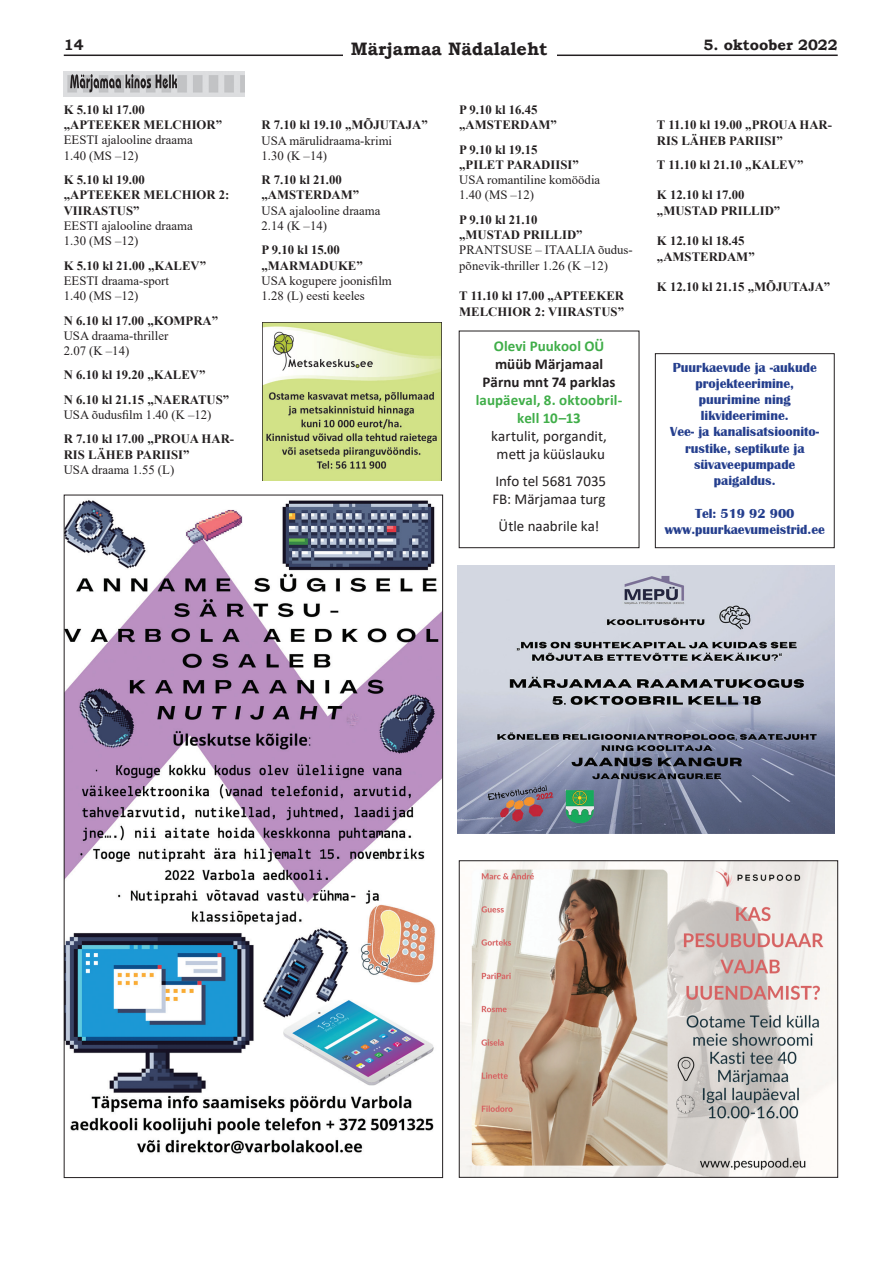
<style>
.page{position:relative;width:893px;height:1263px;background:#fff}
.page>*{position:absolute;margin:0;border:0;box-sizing:border-box;transform-origin:0 0}
.t1{font:700 18px "Bookman Old Style";color:#231f20}
.t2{font:15px/18px "Calibri";color:#231f20;text-align:center}
.t3{font:700 15px/18px "Calibri";letter-spacing:.005em;color:#40ae49;text-align:center}
.t4{font:700 15px/18px "Calibri";letter-spacing:.005em;color:#231f20;text-align:center}
.t5{font:700 15px "Bookman Old Style";color:#231f20}
.t6{font:700 13.5px/16.2px "Britannic";color:#253f8e;text-align:center}
.t7{font:700 12.75px/15.3px "Times New Roman";color:#231f20}
.t8{font:12.75px/15.3px "Times New Roman";color:#231f20}
</style>
<div class="page">
<hr style="left:64px;top:55px;width:774px;height:1px;background:#231f20">
<div style="left:343px;top:47px;width:213px;height:17px;background:#fff"></div>
<img style="left:64px;top:72px;width:180px;height:24px">
<svg style="left:70px;top:74px;width:107px;height:18px;background:#919192"></svg>
<img style="left:66px;top:500px;width:375px;height:654px">
<img style="left:461px;top:862px;width:375px;height:313px">
<div style="left:459px;top:860px;width:379px;height:317px;border:1px solid #231f20"></div>
<img style="left:458px;top:566px;width:377px;height:267px">
<img style="left:263px;top:323px;width:178px;height:158px">
<div style="left:655px;top:353px;width:180px;height:195px;border:1px solid #231f20"></div>
<p class="t5" style="left:64px;top:34px;width:21px">14</p>
<h1 class="t1" style="left:351px;top:36px;width:198px">Märjamaa Nädalaleht</h1>
<p class="t5" style="left:704px;top:34px;width:136px">5. oktoober 2022</p>
<p class="t7" style="left:64px;top:102px;width:160px">K 5.10 kl 17.00 „APTEEKER MELCHIOR”</p>
<p class="t8" style="left:64px;top:132px;width:130px">EESTI ajalooline draama<br>1.40 (MS –12)</p>
<p class="t7" style="left:64px;top:172px;width:167px">K 5.10 kl 19.00<br>„APTEEKER MELCHIOR 2:<br>VIIRASTUS”</p>
<p class="t8" style="left:64px;top:218px;width:130px">EESTI ajalooline draama<br>1.30 (MS –12)</p>
<p class="t7" style="left:64px;top:257px;width:144px">K 5.10 kl 21.00 „KALEV”</p>
<p class="t8" style="left:64px;top:273px;width:107px">EESTI draama-sport<br>1.40 (MS –12)</p>
<p class="t7" style="left:64px;top:312px;width:156px">N 6.10 kl 17.00 „KOMPRA”</p>
<p class="t8" style="left:64px;top:327px;width:106px">USA draama-thriller<br>2.07 (K –14)</p>
<p class="t7" style="left:64px;top:363px;width:167px;line-height:24.3px">N 6.10 kl 19.20 „KALEV”<br>N 6.10 kl 21.15 „NAERATUS”</p>
<p class="t8" style="left:64px;top:407px;width:149px">USA õudusfilm 1.40 (K –12)</p>
<p class="t7" style="left:64px;top:431px;width:172px">R 7.10 kl 17.00 „PROUA HAR-<br>RIS LÄHEB PARIISI”</p>
<p class="t8" style="left:64px;top:462px;width:112px">USA draama 1.55 (L)</p>
<p class="t7" style="left:261px;top:117px;width:168px">R 7.10 kl 19.10 „MÕJUTAJA”</p>
<p class="t8" style="left:261px;top:132px;width:132px">USA märulidraama-krimi<br>1.30 (K –14)</p>
<p class="t7" style="left:261px;top:172px;width:99px">R 7.10 kl 21.00 „AMSTERDAM”</p>
<p class="t8" style="left:261px;top:202px;width:120px">USA ajalooline draama<br>2.14 (K –14)</p>
<p class="t7" style="left:261px;top:242px;width:103px">P 9.10 kl 15.00 „MARMADUKE”</p>
<p class="t8" style="left:261px;top:273px;width:132px">USA kogupere joonisfilm<br>1.28 (L) eesti keeles</p>
<p class="t7" style="left:459px;top:102px;width:99px">P 9.10 kl 16.45 „AMSTERDAM”</p>
<p class="t7" style="left:459px;top:141px;width:121px">P 9.10 kl 19.15 „PILET PARADIISI”</p>
<p class="t8" style="left:459px;top:172px;width:142px">USA romantiline komöödia<br>1.40 (MS –12)</p>
<p class="t7" style="left:459px;top:211px;width:125px">P 9.10 kl 21.10 „MUSTAD PRILLID”</p>
<p class="t8" style="left:459px;top:242px;width:175px">PRANTSUSE – ITAALIA õudus&shy;põnevik-thriller 1.26 (K –12)</p>
<p class="t7" style="left:459px;top:288px;width:166px">T 11.10 kl 17.00 „APTEEKER<br>MELCHIOR 2: VIIRASTUS”</p>
<p class="t3" style="left:494px;top:337px;width:112px">Olevi Puukool OÜ</p>
<p class="t4" style="left:483px;top:355px;width:134px">müüb Märjamaal<br>Pärnu mnt 74 parklas</p>
<p class="t3" style="left:476px;top:391px;width:148px">laupäeval, 8. oktoobril&shy;kell 10–13</p>
<p class="t2" style="left:491px;top:427px;width:117px">kartulit, porgandit, mett ja küüslauku</p>
<p class="t2" style="left:492px;top:472px;width:115px;text-align:left">Info tel 5681 7035<br>FB: Märjamaa turg</p>
<p class="t2" style="left:499px;top:517px;width:102px">Ütle naabrile ka!</p>
<p class="t7" style="left:657px;top:117px;width:177px">T 11.10 kl 19.00 „PROUA HAR-<br>RIS LÄHEB PARIISI”</p>
<p class="t7" style="left:657px;top:156px;width:148px">T 11.10 kl 21.10 „KALEV”</p>
<p class="t7" style="left:657px;top:187px;width:125px">K 12.10 kl 17.00 „MUSTAD PRILLID”</p>
<p class="t7" style="left:657px;top:233px;width:99px">K 12.10 kl 18.45 „AMSTERDAM”</p>
<p class="t7" style="left:657px;top:279px;width:175px">K 12.10 kl 21.15 „MÕJUTAJA”</p>
<p class="t6" style="left:670px;top:359px;width:150px">Puurkaevude ja -aukude projekteerimine, puurimine ning likvideerimine.<br>Vee- ja kanalisatsioonito&shy;rustike, septikute ja süvaveepumpade paigaldus.</p>
<p class="t6" style="left:665px;top:505px;width:162px">Tel: 519 92 900 www.puurkaevumeistrid.ee</p>
</div>
